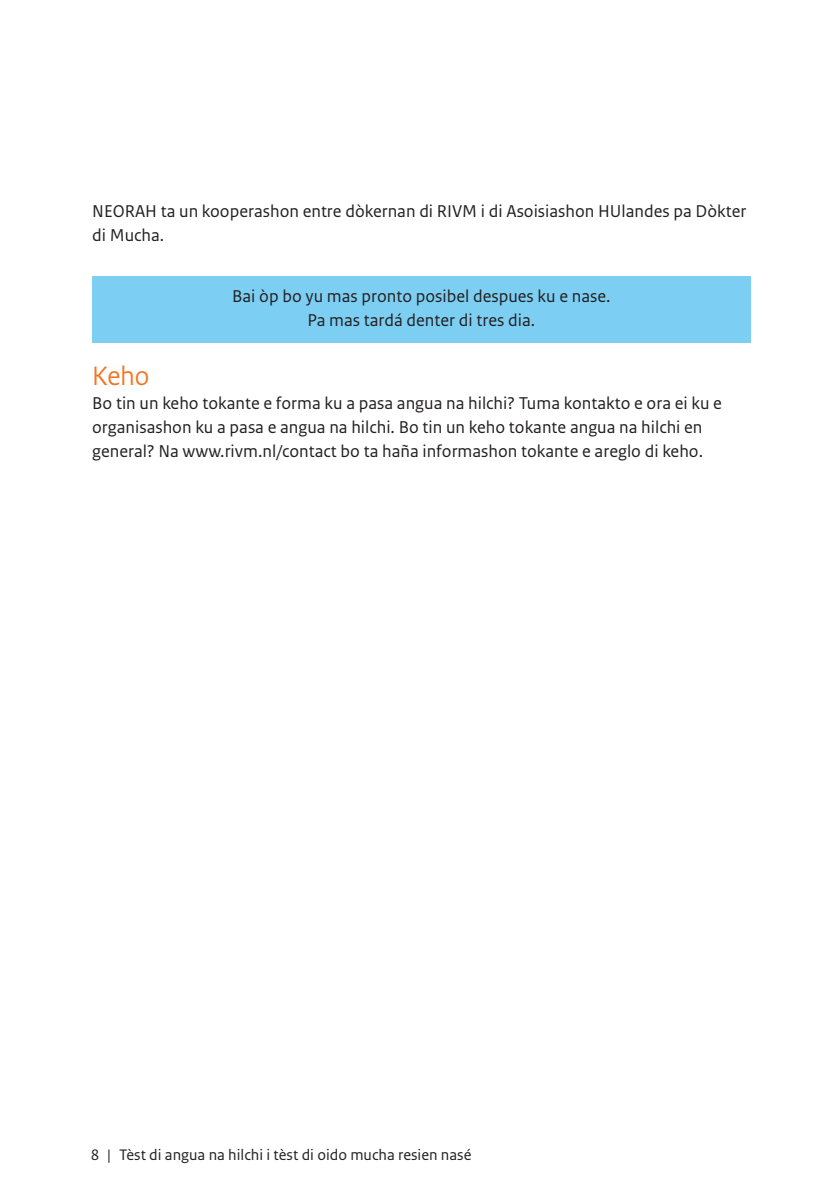
<style>
.page{position:relative;width:840px;height:1191px;background:#fff}
.page>*{position:absolute;margin:0;border:0;box-sizing:border-box;transform-origin:0 0}
._10_RIVM_Broodtekst{font:28px "Rijksoverheid Sans Heading";color:#f47321}
._10_RIVM_Broodtekst-2{font:18px/24px "Rijksoverheid Sans Text";color:#231f20}
._22_RIVM_Kader_Brood{font:18px "Rijksoverheid Sans Text";color:#231f20}
.t1{font:16px "Rijksoverheid Sans Text";color:#231f20}
</style>
<div class="page">
<div style="left:92px;top:276px;width:658px;height:67px;background:#7ccff2"></div>
<p class="_10_RIVM_Broodtekst-2" style="left:92px;top:199px;width:655px">NEORAH ta un kooperashon entre dòkernan di RIVM i di Asoisiashon HUlandes pa Dòkter di Mucha.</p>
<p class="_22_RIVM_Kader_Brood" style="left:232px;top:286px;width:379px">Bai òp bo yu mas pronto posibel despues ku e nase.</p>
<p class="_22_RIVM_Kader_Brood" style="left:307px;top:310px;width:229px">Pa mas tardá denter di tres dia.</p>
<p class="_10_RIVM_Broodtekst" style="left:92px;top:359px;width:58px">Keho</p>
<p class="_10_RIVM_Broodtekst-2" style="left:92px;top:391px;width:631px">Bo tin un keho tokante e forma ku a pasa angua na hilchi? Tuma kontakto e ora ei ku e organisashon ku a pasa e angua na hilchi. Bo tin un keho tokante angua na hilchi en general? Na www.rivm.nl/contact bo ta haña informashon tokante e areglo di keho.</p>
<p class="t1" style="left:91px;top:1145px;width:382px">8 | Tèst di angua na hilchi i tèst di oido mucha resien nasé</p>
</div>
